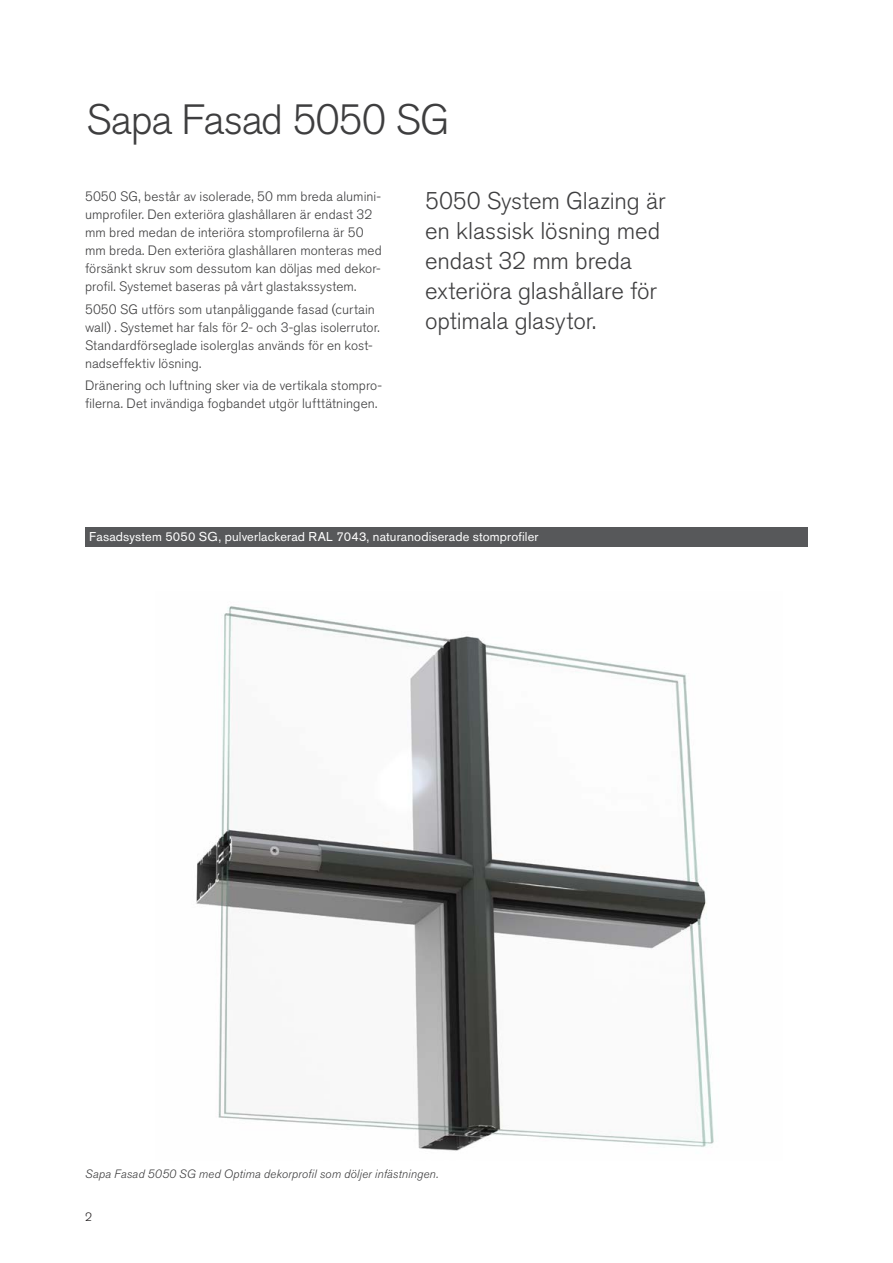
<style>
.page{position:relative;width:893px;height:1263px;background:#fff}
.page>*{position:absolute;margin:0;border:0;box-sizing:border-box;transform-origin:0 0}
.t1{font:300 42px "Akzidenz Grotesk Pro";letter-spacing:-.03em;color:#3e3e3f}
.t2{font:300 24px/30px "Akzidenz Grotesk Pro";letter-spacing:-.005em;color:#3e3e3f}
.t3{font:300 13.5px/18px "Akzidenz Grotesk Pro";letter-spacing:.005em;color:#3e3e3f}
.t4{font:12.75px "Akzidenz Grotesk Pro";letter-spacing:.015em;color:#fff}
.t5{font:italic 300 12px "Akzidenz Grotesk Pro";letter-spacing:.015em;color:#3e3e3f}
.t6{font:300 12px "Akzidenz Grotesk Pro";color:#231f20}
</style>
<div class="page">
<img style="left:196px;top:606px;width:518px;height:545px">
<div style="left:85px;top:527px;width:723px;height:19px;background:#57585a"></div>
<h1 class="t1" style="left:86px;top:92px;width:365px">Sapa Fasad 5050 SG</h1>
<p class="t3" style="left:85px;top:188px;width:298px">5050 SG, består av isolerade, 50 mm breda alumini&shy;umprofiler. Den exteriöra glashållaren är endast 32 mm bred medan de interiöra stomprofilerna är 50 mm breda. Den exteriöra glashållaren monteras med försänkt skruv som dessutom kan döljas med dekor&shy;profil. Systemet baseras på vårt glastakssystem.</p>
<p class="t3" style="left:85px;top:300px;width:296px">5050 SG utförs som utanpåliggande fasad (curtain wall) . Systemet har fals för 2- och 3-glas isolerrutor.<br>Standardförseglade isolerglas används för en kost&shy;nadseffektiv lösning.</p>
<p class="t3" style="left:85px;top:376px;width:299px">Dränering och luftning sker via de vertikala stompro&shy;filerna. Det invändiga fogbandet utgör lufttätningen.</p>
<h2 class="t2" style="left:425px;top:186px;width:242px">5050 System Glazing är en klassisk lösning med endast 32 mm breda exteriöra glashållare för optimala glasytor.</h2>
<p class="t4" style="left:89px;top:529px;width:451px">Fasadsystem 5050 SG, pulverlackerad RAL 7043, naturanodiserade stomprofiler</p>
<p class="t5" style="left:85px;top:1166px;width:355px">Sapa Fasad 5050 SG med Optima dekorprofil som döljer infästningen.</p>
<p class="t6" style="left:85px;top:1209px;width:8px">2</p>
</div>
